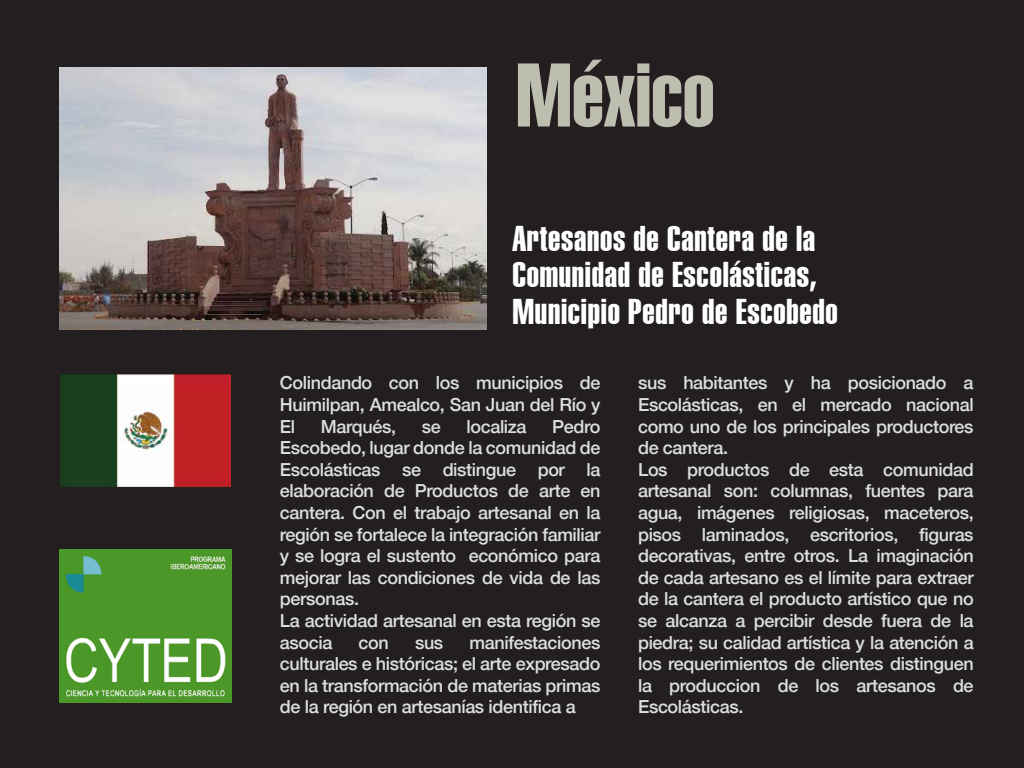
<style>
.page{position:relative;width:1024px;height:768px;background:#231f20}
.page>*{position:absolute;margin:0;border:0;box-sizing:border-box;transform-origin:0 0}
.t1{font:88.6px "Helvetica Extra Compressed";color:#bdbdb0;scale:1.07 1}
.t2{font:35px/36.2px "Helvetica Extra Compressed";letter-spacing:.02em;color:#fff;scale:1.05 1}
.t3{font:500 18px/21.6px "Helvetica 65";letter-spacing:-.02em;color:#dbe0dc;text-align:justify}
</style>
<div class="page">
<img style="left:59px;top:67px;width:427px;height:262px">
<img style="left:61px;top:374px;width:169px;height:113px">
<img style="left:59px;top:549px;width:173px;height:153px">
<h1 class="t1" style="left:516px;top:42px;width:187px">México</h1>
<h2 class="t2" style="left:512px;top:221px;width:311px">Artesanos de Cantera de la<br>Comunidad de Escolásticas,<br>Municipio Pedro de Escobedo</h2>
<p class="t3" style="left:280px;top:372px;width:322px">Colindando con los municipios de Huimilpan, Amealco, San Juan del Río y El</p>
<p class="t3" style="left:321px;top:415px;width:77px">Marqués,</p>
<p class="t3" style="left:422px;top:415px;width:20px">se</p>
<p class="t3" style="left:466px;top:415px;width:62px">localiza</p>
<p class="t3" style="left:280px;top:415px;width:322px;text-align:left;text-indent:272px">Pedro<br>Escobedo, lugar donde la comunidad de<br>Escolásticas se distingue por la elaboración de Productos de arte en cantera. Con el trabajo artesanal en la región se fortalece la integración familiar y se logra el sustento económico para mejorar las condiciones de vida de las personas.<br>La actividad artesanal en esta región se asocia</p>
<p class="t3" style="left:280px;top:631px;width:322px;text-indent:190px">manifestaciones culturales e históricas; el arte expresado en la transformación de materias primas de la región en artesanías identifica a</p>
<p class="t3" style="left:359px;top:631px;width:32px">con</p>
<p class="t3" style="left:415px;top:631px;width:30px">sus</p>
<p class="t3" style="left:638px;top:372px;width:337px;text-align:left">sus habitantes y ha posicionado a Escolásticas, en el mercado nacional como uno de los principales productores de cantera.<br>Los productos de esta comunidad artesanal son: columnas, fuentes para agua, imágenes religiosas, maceteros, pisos laminados, escritorios, figuras decorativas, entre otros. La imaginación de cada artesano es el límite para extraer de la cantera el producto artístico que no se alcanza a percibir desde fuera de la piedra; su calidad artística y la atención a los requerimientos de clientes distinguen la produccion de los artesanos de Escolásticas.</p>
</div>
